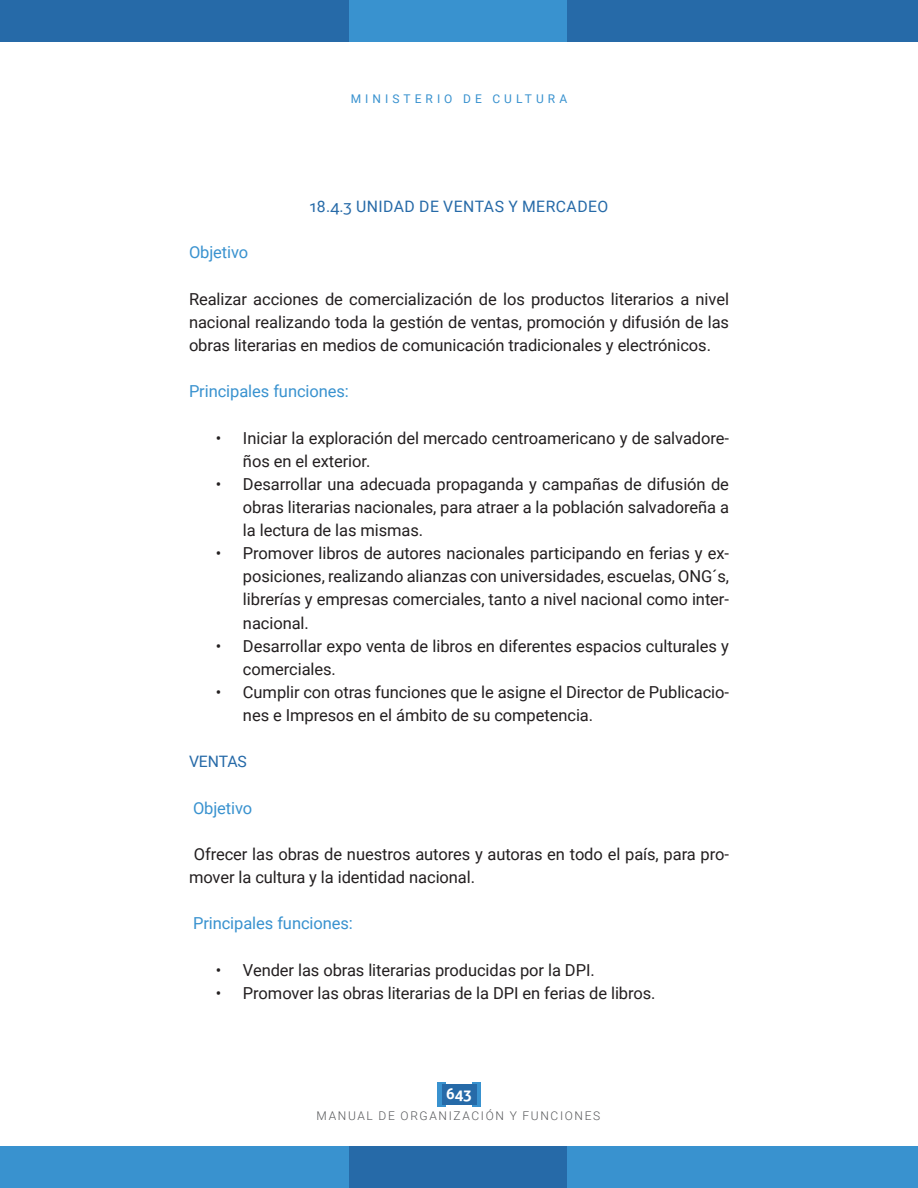
<style>
.page{position:relative;width:918px;height:1188px;background:#fff}
.page>*{position:absolute;margin:0;border:0;box-sizing:border-box;transform-origin:0 0}
.t1{font:16.5px/23.1px "Roboto";letter-spacing:-.005em;color:#231f20}
.t2{font:16.5px "Roboto";letter-spacing:-.005em;color:#3992cf}
.t3{font:15.75px "Roboto";letter-spacing:.03em;color:#266aa8}
.t4{font:700 15px "Roboto";color:#fff}
.t5{font:300 12px "Roboto";letter-spacing:.135em;color:#57585a}
.t6{font:12px "Roboto";letter-spacing:.335em;color:#3992cf}
</style>
<div class="page">
<svg style="left:472px;top:1082px;width:8px;height:24px"></svg>
<div style="left:438px;top:1082px;width:8px;height:24px;background:#3992cf"></div>
<div style="left:442px;top:1084px;width:34px;height:20px;background:#266aa8"></div>
<div style="left:0;top:0;width:918px;height:41px;background:#266aa8"></div>
<div style="left:0;top:1147px;width:918px;height:41px;background:#3992cf"></div>
<div style="left:349px;top:0;width:218px;height:41px;background:#3992cf"></div>
<div style="left:349px;top:1147px;width:218px;height:41px;background:#266aa8"></div>
<p class="t6" style="left:351px;top:90px;width:218px">MINISTERIO DE CULTURA</p>
<p class="t3" style="left:309px;top:196px;width:301px">18.4.3 UNIDAD DE VENTAS Y MERCADEO</p>
<p class="t2" style="left:189px;top:241px;width:61px">Objetivo</p>
<p class="t1" style="left:189px;top:287px;width:542px;text-align:justify">Realizar acciones de comercialización de los productos literarios a nivel nacional realizando toda la gestión de ventas, promoción y difusión de las obras literarias en medios de comunicación tradicionales y electrónicos.</p>
<p class="t2" style="left:189px;top:380px;width:161px">Principales funciones:</p>
<p class="t1" style="left:243px;top:425px;width:488px;text-indent:-27px">• Iniciar la exploración del mercado centroamericano y de salvadore&shy;ños en el exterior.</p>
<p class="t1" style="left:243px;top:472px;width:488px;text-align:justify;text-indent:-27px">• Desarrollar una adecuada propaganda y campañas de difusión de obras literarias nacionales, para atraer a la población salvadoreña a la lectura de las mismas.</p>
<p class="t1" style="left:243px;top:541px;width:488px;text-align:justify;text-indent:-27px">• Promover libros de autores nacionales participando en ferias y ex&shy;posiciones, realizando alianzas con universidades, escuelas, ONG´s, librerías y empresas comerciales, tanto a nivel nacional como inter&shy;nacional.</p>
<p class="t1" style="left:243px;top:634px;width:488px;text-indent:-27px">• Desarrollar expo venta de libros en diferentes espacios culturales y comerciales.</p>
<p class="t1" style="left:243px;top:680px;width:488px;text-indent:-27px">• Cumplir con otras funciones que le asigne el Director de Publicacio&shy;nes e Impresos en el ámbito de su competencia.</p>
<p class="t3" style="left:189px;top:751px;width:59px">VENTAS</p>
<p class="t2" style="left:193px;top:796px;width:61px">Objetivo</p>
<p class="t1" style="left:189px;top:842px;width:542px">Ofrecer las obras de nuestros autores y autoras en todo el país, para pro&shy;mover la cultura y la identidad nacional.</p>
<p class="t2" style="left:193px;top:912px;width:161px">Principales funciones:</p>
<p class="t1" style="left:216px;top:958px;width:380px">• Vender las obras literarias producidas por la DPI.</p>
<p class="t1" style="left:216px;top:981px;width:441px">• Promover las obras literarias de la DPI en ferias de libros.</p>
<p class="t4" style="left:446px;top:1083px;width:27px">643</p>
<p class="t5" style="left:317px;top:1108px;width:285px">MANUAL DE ORGANIZACIÓN Y FUNCIONES</p>
</div>
